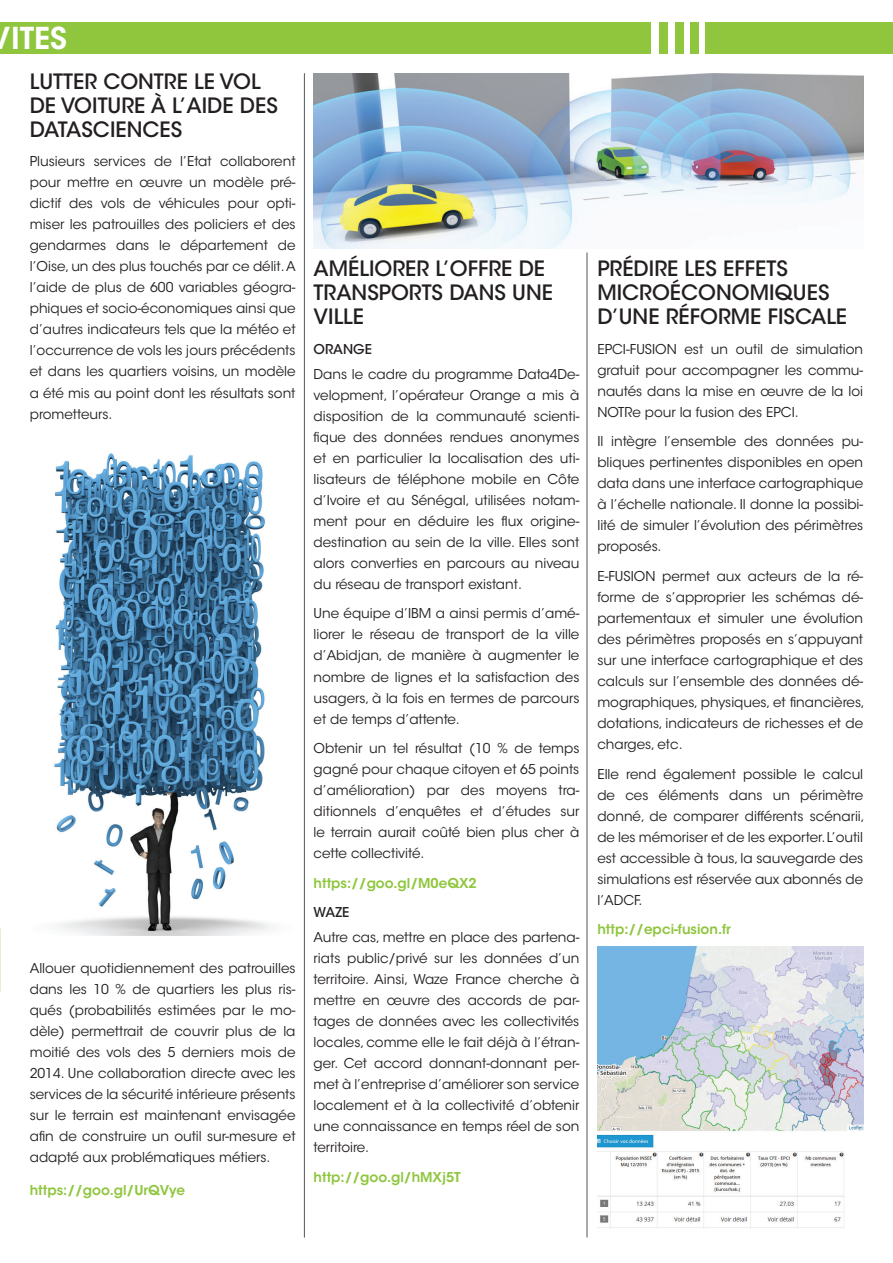
<style>
.page{position:relative;width:893px;height:1263px;background:#fff}
.page>*{position:absolute;margin:0;border:0;box-sizing:border-box;transform-origin:0 0}
.t1{font:600 30px "ITC Avant Garde Std";color:#fff}
.t2{font:500 21px/24px "ITC Avant Garde Std";color:#231f20}
.t3{font:13.5px/21px "ITC Avant Garde Std";color:#231f20;text-align:justify}
.t4{font:600 13.5px "ITC Avant Garde Std";color:#8fc63e}
.t5{font:500 13.5px "ITC Avant Garde Std";color:#231f20}
</style>
<div class="page">
<div style="left:706px;top:22px;width:187px;height:32px;background:#8fc63e"></div>
<div style="left:690px;top:22px;width:8px;height:32px;background:#8fc63e"></div>
<div style="left:675px;top:22px;width:9px;height:32px;background:#8fc63e"></div>
<div style="left:659px;top:22px;width:9px;height:32px;background:#8fc63e"></div>
<div style="left:0;top:22px;width:651px;height:32px;background:#8fc63e"></div>
<hr style="left:304px;top:73px;width:1px;height:1164px;background:#56575b">
<hr style="left:587px;top:252px;width:1px;height:985px;background:#56575b">
<img style="left:54px;top:453px;width:218px;height:482px">
<img style="left:313px;top:73px;width:550px;height:175px">
<img style="left:597px;top:946px;width:266px;height:282px">
<h1 class="t1" style="left:-10px;top:19px;width:79px">VITES</h1>
<h2 class="t2" style="left:30px;top:69px;width:250px">LUTTER CONTRE LE VOL<br>DE VOITURE À L’AIDE DES<br>DATASCIENCES</h2>
<p class="t3" style="left:30px;top:151px;width:267px">Plusieurs services de l’Etat collaborent pour mettre en œuvre un modèle pré&shy;dictif des vols de véhicules pour opti&shy;miser les patrouilles des policiers et des gendarmes dans le département de l’Oise, un des plus touchés par ce délit. A l’aide de plus de 600 variables géogra&shy;phiques et socio-économiques ainsi que d’autres indicateurs tels que la météo et l’occurrence de vols les jours précédents et dans les quartiers voisins, un modèle a été mis au point dont les résultats sont prometteurs.</p>
<p class="t3" style="left:30px;top:958px;width:267px">Allouer quotidiennement des patrouilles dans les 10 % de quartiers les plus ris&shy;qués (probabilités estimées par le mo&shy;dèle) permettrait de couvrir plus de la moitié des vols des 5 derniers mois de 2014. Une collaboration directe avec les services de la sécurité intérieure présents sur le terrain est maintenant envisagée afin de construire un outil sur-mesure et adapté aux problématiques métiers.</p>
<p class="t4" style="left:30px;top:1181px;width:157px">https://goo.gl/UrQVye</p>
<h2 class="t2" style="left:314px;top:257px;width:241px">AMÉLIORER L’OFFRE DE<br>TRANSPORTS DANS UNE<br>VILLE</h2>
<p class="t5" style="left:314px;top:340px;width:60px">ORANGE</p>
<p class="t3" style="left:314px;top:364px;width:267px">Dans le cadre du programme Data4De&shy;velopment, l’opérateur Orange a mis à disposition de la communauté scienti&shy;fique des données rendues anonymes et en particulier la localisation des uti&shy;lisateurs de téléphone mobile en Côte d’Ivoire et au Sénégal, utilisées notam&shy;ment pour en déduire les flux origine&shy;destination au sein de la ville. Elles sont alors converties en parcours au niveau du réseau de transport existant.</p>
<p class="t3" style="left:314px;top:603px;width:267px">Une équipe d’IBM a ainsi permis d’amé&shy;liorer le réseau de transport de la ville d’Abidjan, de manière à augmenter le nombre de lignes et la satisfaction des usagers, à la fois en termes de parcours et de temps d’attente.</p>
<p class="t3" style="left:314px;top:738px;width:267px">Obtenir un tel résultat (10 % de temps gagné pour chaque citoyen et 65 points d’amélioration) par des moyens tra&shy;ditionnels d’enquêtes et d’études sur le terrain aurait coûté bien plus cher à cette collectivité.</p>
<p class="t4" style="left:314px;top:874px;width:165px">https://goo.gl/M0eQX2</p>
<p class="t5" style="left:314px;top:903px;width:37px">WAZE</p>
<p class="t3" style="left:314px;top:927px;width:267px">Autre cas, mettre en place des partena&shy;riats public/privé sur les données d’un territoire. Ainsi, Waze France cherche à mettre en œuvre des accords de par&shy;tages de données avec les collectivités locales, comme elle le fait déjà à l’étran&shy;ger. Cet accord donnant-donnant per&shy;met à l’entreprise d’améliorer son service localement et à la collectivité d’obtenir une connaissance en temps réel de son territoire.</p>
<p class="t4" style="left:314px;top:1168px;width:149px">http://goo.gl/hMXj5T</p>
<h2 class="t2" style="left:597px;top:257px;width:251px">PRÉDIRE LES EFFETS<br>MICROÉCONOMIQUES<br>D’UNE RÉFORME FISCALE</h2>
<p class="t3" style="left:597px;top:339px;width:267px">EPCI-FUSION est un outil de simulation gratuit pour accompagner les commu&shy;nautés dans la mise en œuvre de la loi NOTRe pour la fusion des EPCI.</p>
<p class="t3" style="left:597px;top:431px;width:267px">Il intègre l’ensemble des données pu&shy;bliques pertinentes disponibles en open data dans une interface cartographique à l’échelle nationale. Il donne la possibi&shy;lité de simuler l’évolution des périmètres proposés.</p>
<p class="t3" style="left:597px;top:566px;width:269px">E-FUSION permet aux acteurs de la ré&shy;forme de s’approprier les schémas dé&shy;partementaux et simuler une évolution des périmètres proposés en s’appuyant sur une interface cartographique et des calculs sur l’ensemble des données dé&shy;mographiques, physiques, et financières, dotations, indicateurs de richesses et de charges, etc.</p>
<p class="t3" style="left:597px;top:763px;width:269px">Elle rend également possible le calcul de ces éléments dans un périmètre donné, de comparer différents scénarii, de les mémoriser et de les exporter. L’outil est accessible à tous, la sauvegarde des simulations est réservée aux abonnés de l’ADCF.</p>
<p class="t4" style="left:597px;top:920px;width:135px">http://epci-fusion.fr</p>
</div>
